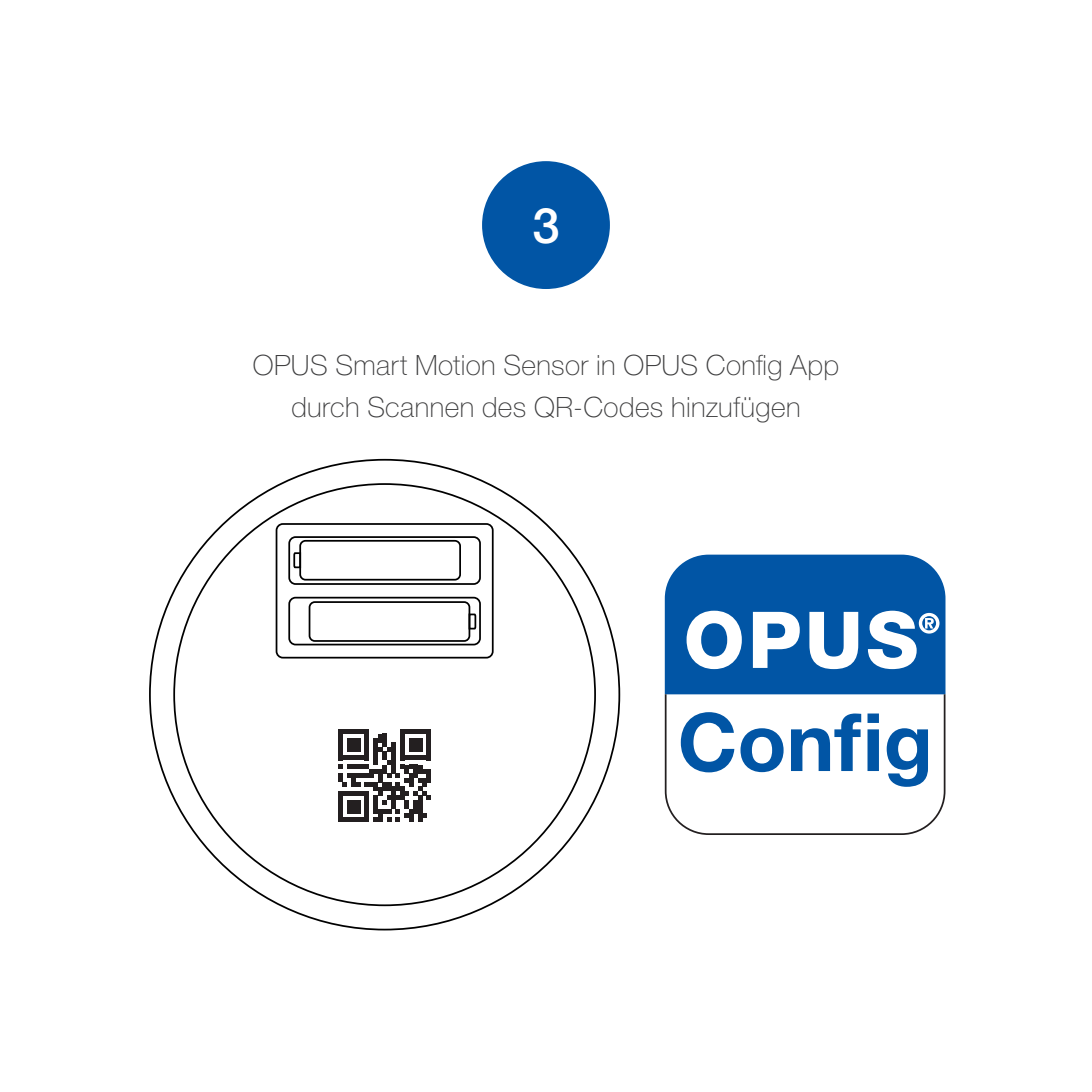
<style>
.page{position:relative;width:1092px;height:1092px;background:#fff}
.page>*{position:absolute;margin:0;border:0;box-sizing:border-box;transform-origin:0 0}
.t1{font:700 80.5px "Helvetica Neue LT Pro";color:#0155a5}
.t2{font:500 49px "Helvetica Neue LT Pro";color:#fff}
.t3{font:100 28px/42.7px "Helvetica Neue LT Pro";letter-spacing:.015em;color:#3e3e3f;text-align:center}
</style>
<div class="page">
<div style="left:482px;top:161px;width:128px;height:128px;background:#0155a5;border-radius:50%"></div>
<svg style="left:664px;top:554px;width:282px;height:281px"></svg>
<svg style="left:149px;top:458px;width:472px;height:473px"></svg>
<svg style="left:338px;top:729px;width:93px;height:93px"></svg>
<svg style="left:470px;top:612px;width:7px;height:18px"></svg>
<div style="left:308px;top:601px;width:162px;height:40px;border:2px solid #000;border-radius:5px"></div>
<svg style="left:292px;top:551px;width:7px;height:18px"></svg>
<div style="left:299px;top:540px;width:162px;height:40px;border:2px solid #000;border-radius:5px"></div>
<h2 class="t2" style="left:532px;top:196px;width:29px">3</h2>
<p class="t3" style="left:253px;top:343px;width:587px">OPUS Smart Motion Sensor in OPUS Config App durch Scannen des QR-Codes hinzufügen</p>
<h1 class="t1" style="left:677px;top:691px;width:256px">Config</h1>
</div>
